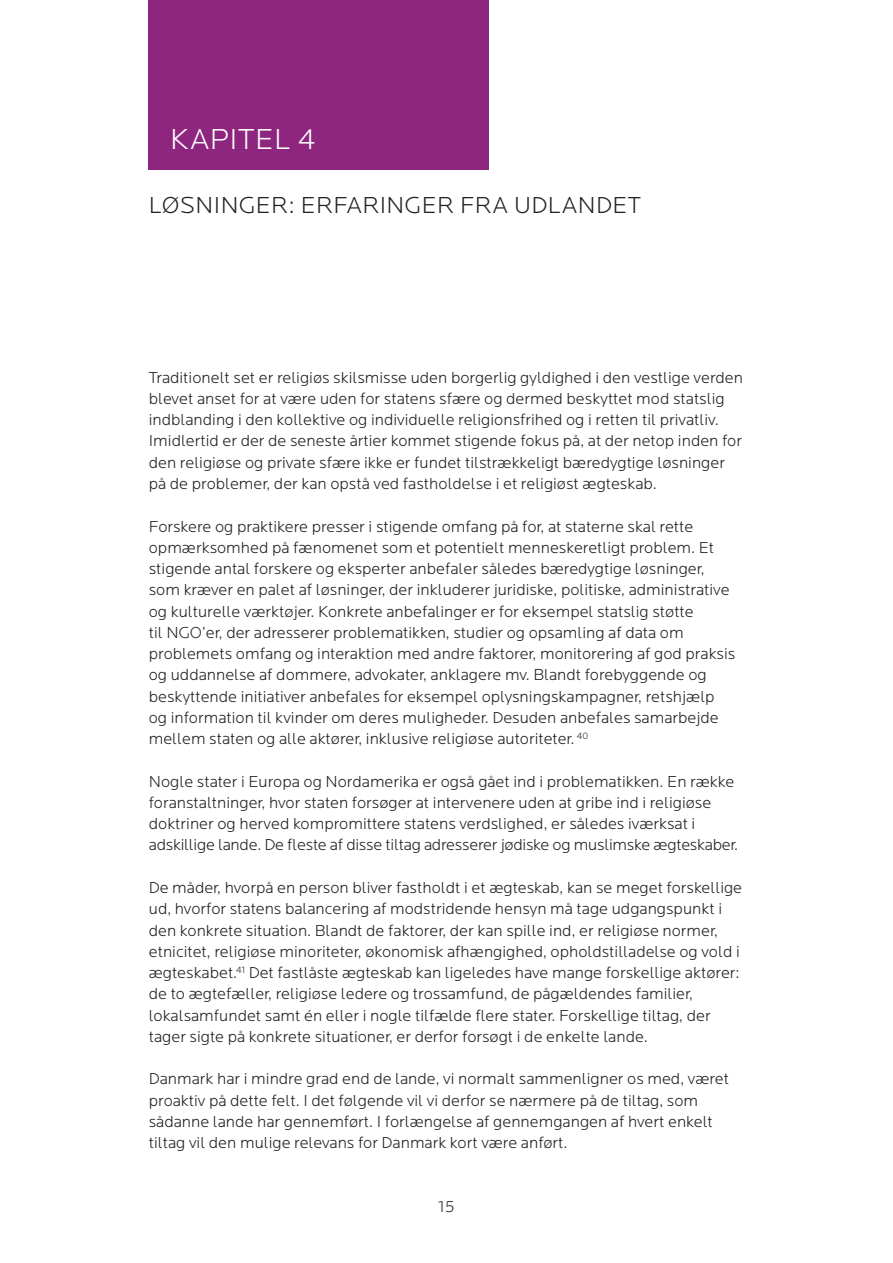
<style>
.page{position:relative;width:893px;height:1263px;background:#fff}
.page>*{position:absolute;margin:0;border:0;box-sizing:border-box;transform-origin:0 0}
.MR_1{font:300 30px "Locator";letter-spacing:.02em;color:#fff}
.MR_1_sort{font:300 24px "Locator";letter-spacing:.02em;color:#231f20}
.t1{font:300 16.5px/21.3px "Locator";color:#231f20}
</style>
<div class="page">
<div style="left:149px;top:0;width:340px;height:170px;background:#8e2680"></div>
<h2 class="MR_1" style="left:170px;top:123px;width:147px">KAPITEL 4</h2>
<h2 class="MR_1_sort" style="left:149px;top:192px;width:494px">LØSNINGER: ERFARINGER FRA UDLANDET</h2>
<p class="t1" style="left:149px;top:367px;width:596px">Traditionelt set er religiøs skilsmisse uden borgerlig gyldighed i den vestlige verden blevet anset for at være uden for statens sfære og dermed beskyttet mod statslig indblanding i den kollektive og individuelle religionsfrihed og i retten til privatliv.<br>Imidlertid er der de seneste årtier kommet stigende fokus på, at der netop inden for den religiøse og private sfære ikke er fundet tilstrækkeligt bæredygtige løsninger på de problemer, der kan opstå ved fastholdelse i et religiøst ægteskab.</p>
<p class="t1" style="left:149px;top:516px;width:588px">Forskere og praktikere presser i stigende omfang på for, at staterne skal rette opmærksomhed på fænomenet som et potentielt menneskeretligt problem. Et stigende antal forskere og eksperter anbefaler således bæredygtige løsninger, som kræver en palet af løsninger, der inkluderer juridiske, politiske, administrative og kulturelle værktøjer. Konkrete anbefalinger er for eksempel statslig støtte<br>til NGO’er, der adresserer problematikken, studier og opsamling af data om problemets omfang og interaktion med andre faktorer, monitorering af god praksis og uddannelse af dommere, advokater, anklagere mv. Blandt forebyggende og beskyttende initiativer anbefales for eksempel oplysningskampagner, retshjælp og information til kvinder om deres muligheder. Desuden anbefales samarbejde mellem staten og alle aktører, inklusive religiøse autoriteter. <sup>40</sup></p>
<p class="t1" style="left:149px;top:771px;width:591px">Nogle stater i Europa og Nordamerika er også gået ind i problematikken. En række foranstaltninger, hvor staten forsøger at intervenere uden at gribe ind i religiøse doktriner og herved kompromittere statens verdslighed, er således iværksat i adskillige lande. De fleste af disse tiltag adresserer jødiske og muslimske ægteskaber.</p>
<p class="t1" style="left:149px;top:877px;width:595px">De måder, hvorpå en person bliver fastholdt i et ægteskab, kan se meget forskellige ud, hvorfor statens balancering af modstridende hensyn må tage udgangspunkt i den konkrete situation. Blandt de faktorer, der kan spille ind, er religiøse normer, etnicitet, religiøse minoriteter, økonomisk afhængighed, opholdstilladelse og vold i ægteskabet.<sup>41</sup> Det fastlåste ægteskab kan ligeledes have mange forskellige aktører: de to ægtefæller, religiøse ledere og trossamfund, de pågældendes familier, lokalsamfundet samt én eller i nogle tilfælde flere stater. Forskellige tiltag, der tager sigte på konkrete situationer, er derfor forsøgt i de enkelte lande.</p>
<p class="t1" style="left:149px;top:1069px;width:582px">Danmark har i mindre grad end de lande, vi normalt sammenligner os med, været proaktiv på dette felt. I det følgende vil vi derfor se nærmere på de tiltag, som sådanne lande har gennemført. I forlængelse af gennemgangen af hvert enkelt tiltag vil den mulige relevans for Danmark kort være anført.</p>
<p class="t1" style="left:438px;top:1196px;width:18px">15</p>
</div>
